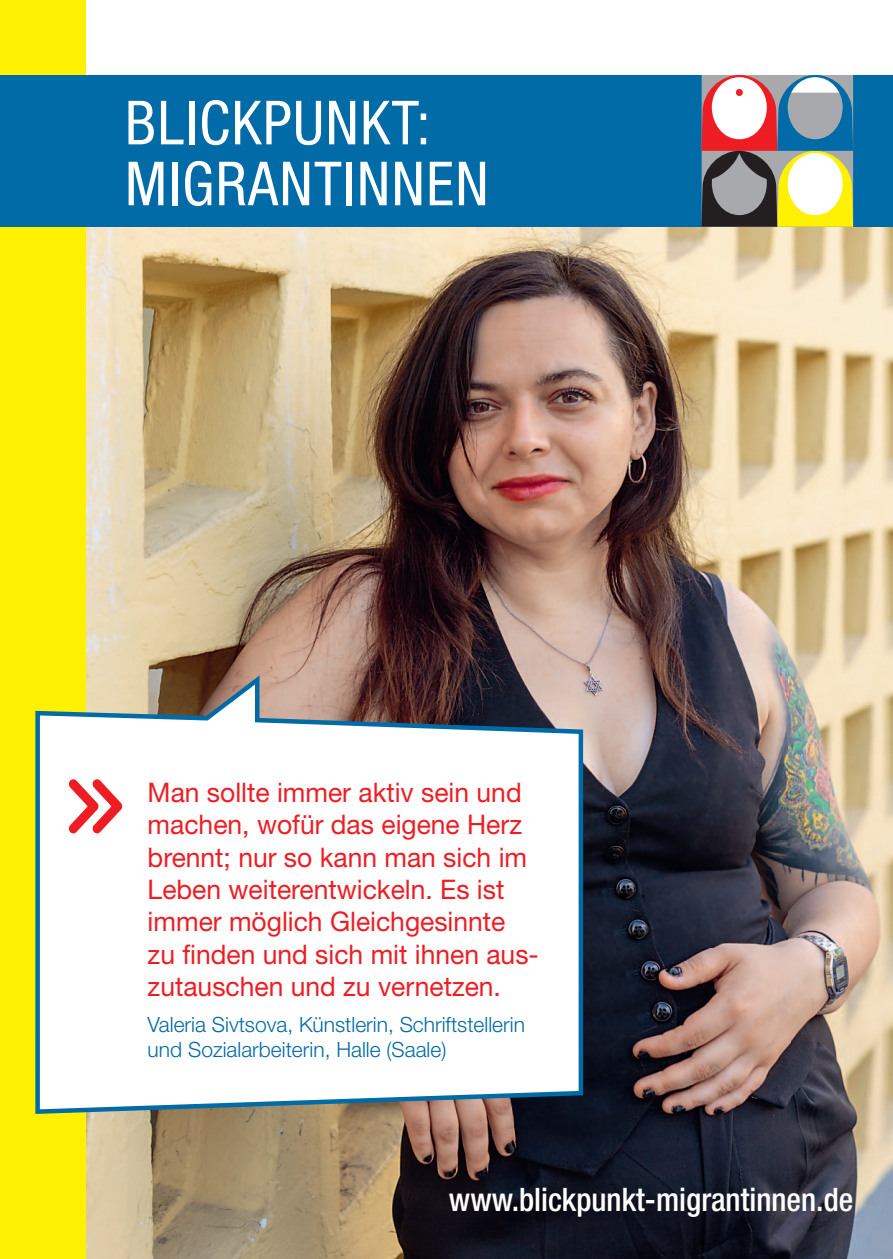
<style>
.page{position:relative;width:893px;height:1259px;background:#fff}
.page>*{position:absolute;margin:0;border:0;box-sizing:border-box;transform-origin:0 0}
.t1{font:condensed 60.9px/60.9px "Helvetica Neue";letter-spacing:.025em;color:#fff}
.t2{font:500 condensed 32.4px "Helvetica Neue";color:#fff}
.t3{font:27px/32.4px "Helvetica Neue";color:#ee1d23}
.t4{font:300 21px/25.2px "Helvetica Neue";color:#006ba6}
</style>
<div class="page">
<img style="left:85px;top:227px;width:704px;height:721px">
<img style="left:789px;top:227px;width:104px;height:1032px">
<img style="left:85px;top:948px;width:705px;height:311px">
<div style="left:0;top:0;width:85px;height:1259px;background:#fff101"></div>
<svg style="left:35px;top:675px;width:548px;height:439px"></svg>
<div style="left:0;top:75px;width:893px;height:152px;background:#006ba6"></div>
<svg style="left:702px;top:75px;width:151px;height:152px;background:#aca08f"></svg>
<svg style="left:68px;top:779px;width:55px;height:54px"></svg>
<h1 class="t1" style="left:125px;top:92px;width:365px">BLICKPUNKT:<br>MIGRANTINNEN</h1>
<p class="t3" style="left:148px;top:775px;width:393px">Man sollte immer aktiv sein und machen, wofür das eigene Herz brennt; nur so kann man sich im<br>Leben weiterentwickeln. Es ist immer möglich Gleichgesinnte zu finden und sich mit ihnen aus&shy;zutauschen und zu vernetzen.</p>
<p class="t4" style="left:148px;top:1011px;width:379px">Valeria Sivtsova, Künstlerin, Schriftstellerin und Sozialarbeiterin, Halle (Saale)</p>
<p class="t2" style="left:449px;top:1180px;width:406px">www.blickpunkt-migrantinnen.de</p>
</div>
